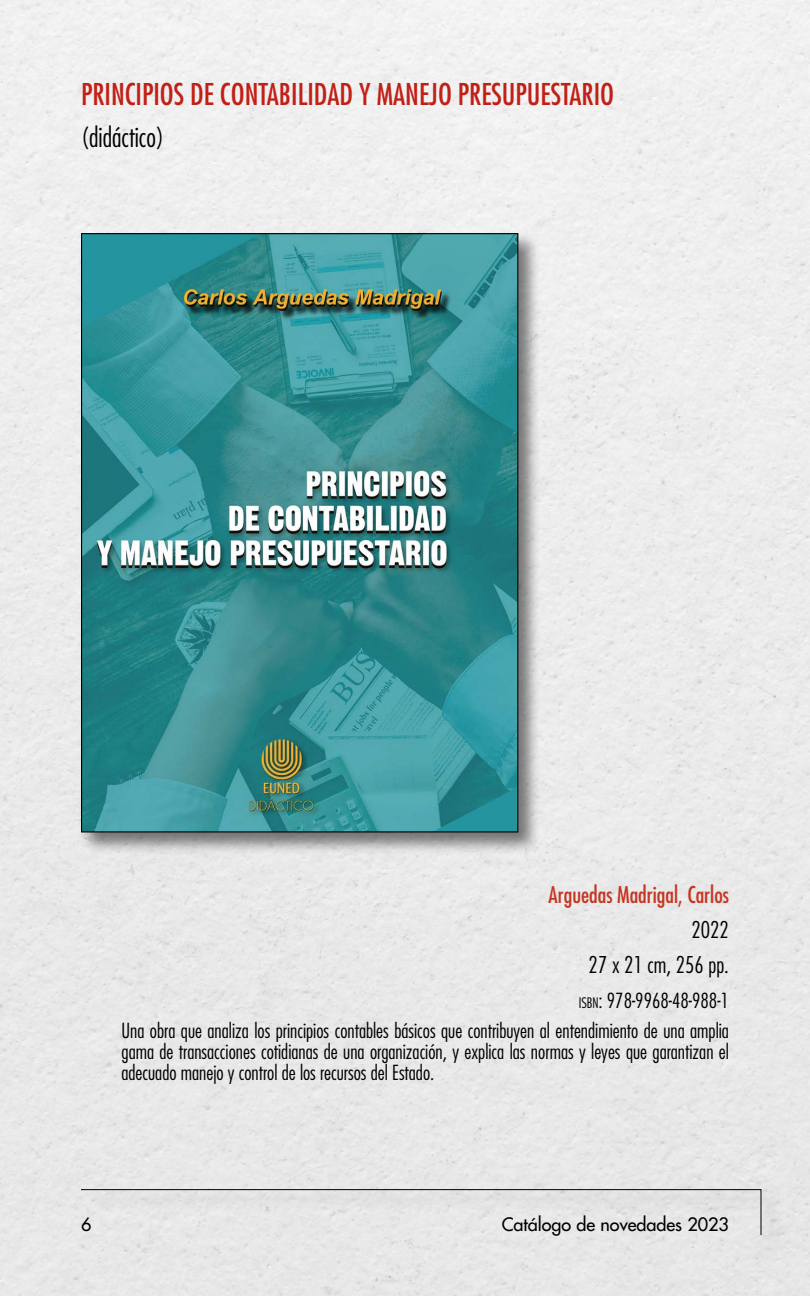
<style>
.page{position:relative;width:810px;height:1296px;background:#fff}
.page>*{position:absolute;margin:0;border:0;box-sizing:border-box;transform-origin:0 0}
.TITULO_DE_LA_OBRA{font:condensed 29.25px "Futura Std";color:#c12017}
.coleccion___o_genero{font:300 condensed 27px "Futura Std";color:#000}
.AUTOR{font:condensed 22.5px "Futura Std";color:#c53623}
.formato-paginas{font:300 condensed 22.5px "Futura Std";color:#000}
.Año{font:300 condensed 22.5px "Futura Std";color:#000}
.Descripción_de_libro{font:300 condensed 20.25px/20.7px "Futura Std";color:#000;text-align:justify}
.ISBNN{font:300 condensed 20.25px "Futura Std";color:#000}
.t1{font:500 18px "Futura Std";color:#000}
.s1{font-size:14.17px}
.s2{font-style:inherit}
</style>
<div class="page">
<div style="left:82px;top:1187px;width:702px;height:68px;background:#e7e7e7"></div>
<svg style="left:80px;top:1189px;width:682px;height:47px"></svg>
<div style="left:79px;top:231px;width:462px;height:624px;background:#000;opacity:.5"></div>
<img style="left:83px;top:235px;width:433px;height:595px">
<p class="TITULO_DE_LA_OBRA" style="left:81px;top:77px;width:535px">PRINCIPIOS DE CONTABILIDAD Y MANEJO PRESUPUESTARIO</p>
<p class="coleccion___o_genero" style="left:81px;top:121px;width:85px">(didáctico)</p>
<p class="AUTOR" style="left:548px;top:882px;width:182px">Arguedas Madrigal, Carlos</p>
<p class="Año" style="left:692px;top:917px;width:39px">2022</p>
<p class="formato-paginas" style="left:589px;top:952px;width:142px">27 x 21 cm, 256 pp.</p>
<p class="ISBNN" style="left:579px;top:988px;width:152px"><span class="s1">isbn</span><span class="s2">:</span> 978-9968-48-988-1</p>
<p class="Descripción_de_libro" style="left:122px;top:1021px;width:609px">Una obra que analiza los principios contables básicos que contribuyen al entendimiento de una amplia gama de transacciones cotidianas de una organización, y explica las normas y leyes que garantizan el adecuado manejo y control de los recursos del Estado.</p>
<p class="t1" style="left:81px;top:1213px;width:12px">6</p>
<p class="t1" style="left:502px;top:1213px;width:229px">Catálogo de novedades 2023</p>
</div>
